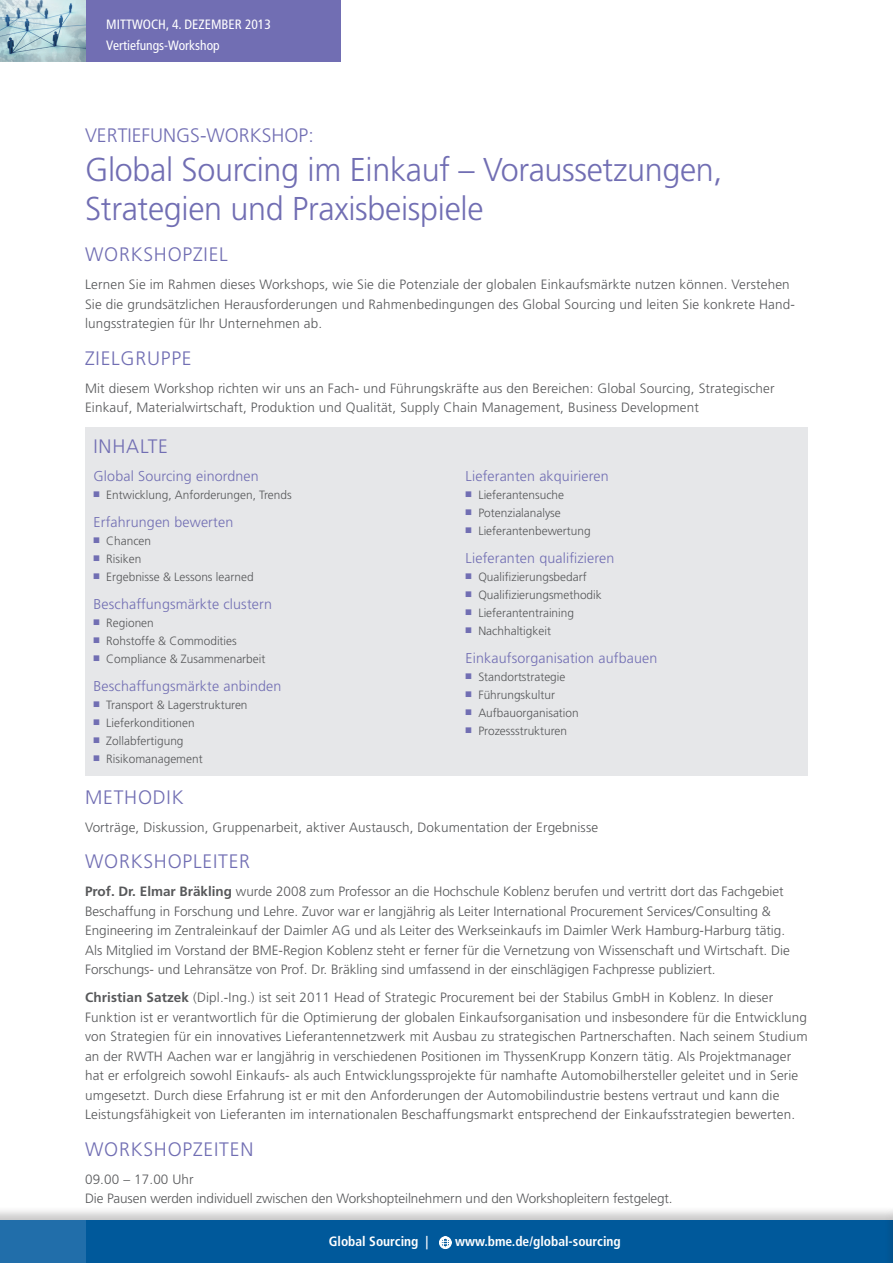
<style>
.page{position:relative;width:893px;height:1263px;background:#fff}
.page>*{position:absolute;margin:0;border:0;box-sizing:border-box;transform-origin:0 0}
.t1{font:300 33px/39px "Frutiger LT Std";letter-spacing:-.01em;color:#716eb3}
.t2{font:300 19.5px "Frutiger LT Std";letter-spacing:.04em;color:#716eb3}
.t3{font:300 19.5px "Frutiger LT Std";color:#716eb3}
.t4{font:300 14.25px "Frutiger LT Std";letter-spacing:.01em;color:#716eb3}
.t5{font:300 13.5px/19.5px "Frutiger LT Std";letter-spacing:.01em;color:#57585a}
.t6{font:300 13.5px/19.5px "Frutiger LT Std";letter-spacing:-.01em;color:#57585a}
.t7{font:condensed 13.5px "Frutiger LT Std";color:#fff}
.t8{font:700 condensed 13.5px "Frutiger LT Std";color:#fff}
.t9{font:300 12px/18px "Frutiger LT Std";color:#57585a}
.s1{font-family:"Universal Std Newswith Comm Pi";font-weight:400;font-size:11.25px;color:#716eb3}
.s2{font-weight:700}
</style>
<div class="page">
<div style="left:85px;top:0;width:255px;height:62px;background:#716eb3"></div>
<div style="left:0;top:1206px;width:893px;height:57px;background:#231f20;opacity:.25"></div>
<div style="left:0;top:1220px;width:893px;height:43px;background:#00599b"></div>
<div style="left:0;top:1220px;width:85px;height:43px;background:#216eaa"></div>
<div style="left:439px;top:1236px;width:13px;height:13px;border:1px solid #fff;border-radius:50%"></div>
<svg style="left:439px;top:1236px;width:12px;height:13px"></svg>
<img style="left:0;top:0;width:85px;height:62px">
<div style="left:884px;top:1206px;width:9px;height:57px;background:#231f20;opacity:.25"></div>
<hr style="left:892px;top:1220px;width:1px;height:43px;background:#216eaa">
<div style="left:85px;top:427px;width:723px;height:349px;background:#e6e7e9"></div>
<p class="t7" style="left:106px;top:17px;width:18px">Mittw</p>
<p class="t7" style="left:143px;top:17px;width:58px">och, 4. Dezembe</p>
<p class="t7" style="left:235px;top:17px;width:38px">r 2013</p>
<p class="t7" style="left:106px;top:38px;width:115px">Vertiefungs-Workshop</p>
<h2 class="t3" style="left:85px;top:124px;width:230px">Vertiefungs-Workshop:</h2>
<h1 class="t1" style="left:85px;top:151px;width:639px">Global Sourcing im Einkauf – Voraussetzungen, -Strategien und Praxisbeispiele</h1>
<h2 class="t2" style="left:85px;top:243px;width:95px">Workshopz</h2>
<h2 class="t2" style="left:204px;top:243px;width:26px">iel</h2>
<p class="t5" style="left:85px;top:275px;width:711px">Lernen Sie im Rahmen dieses Workshops, wie Sie die Potenziale der globalen Einkaufsmärkte nutzen können. Verstehen<br>Sie die grundsätzlichen Herausforderungen und Rahmenbedingungen des Global Sourcing und leiten Sie konkrete Hand&shy;lungsstrategien für Ihr U nternehmen ab.</p>
<h2 class="t2" style="left:85px;top:347px;width:108px">Zielgruppe</h2>
<p class="t5" style="left:85px;top:379px;width:691px">M it diesem Workshop richten wir uns an Fach- und Führungskräfte aus den Bereichen: Global Sourcing, Strategischer<br>Einkauf, Materialwirtschaft, Produktion und Qualität, Supply Chain Management, Business Development</p>
<h2 class="t2" style="left:94px;top:435px;width:76px">Inhalte</h2>
<p class="t4" style="left:94px;top:468px;width:167px">Global Sourcing einordnen</p>
<p class="t9" style="left:94px;top:486px;width:200px"><span class="s1">◾</span> Entwicklung, Anforderungen, Trends</p>
<p class="t4" style="left:94px;top:514px;width:141px">Erfahrungen bewerten</p>
<p class="t9" style="left:94px;top:532px;width:162px"><span class="s1">◾</span> Chancen<br><span class="s1">◾</span> Risiken<br><span class="s1">◾</span> Ergebnisse &amp; Lessons learned</p>
<p class="t4" style="left:94px;top:596px;width:180px">Beschaffungsmärkte clustern</p>
<p class="t9" style="left:94px;top:614px;width:173px"><span class="s1">◾</span> Regionen<br><span class="s1">◾</span> Rohstoffe &amp; Commodities<br><span class="s1">◾</span> Compliance &amp; Zusammenarbeit</p>
<p class="t4" style="left:94px;top:678px;width:189px">Beschaffungsmärkte anbinden</p>
<p class="t9" style="left:94px;top:696px;width:156px"><span class="s1">◾</span> Transport &amp; Lagerstrukturen <span class="s1">◾</span> Lieferkonditionen<br><span class="s1">◾</span> Zollabfertigung<br><span class="s1">◾</span> Risikomanagement</p>
<p class="t4" style="left:466px;top:468px;width:144px">Lieferanten akquirieren</p>
<p class="t9" style="left:466px;top:486px;width:126px"><span class="s1">◾</span> Lieferantensuche<br><span class="s1">◾</span> Potenzialanalyse<br><span class="s1">◾</span> Lieferantenbewertung</p>
<p class="t4" style="left:466px;top:550px;width:150px">Lieferanten qualifizieren</p>
<p class="t9" style="left:466px;top:568px;width:138px"><span class="s1">◾</span> Qualifizierungsbedarf<br><span class="s1">◾</span> Qualifizierungsmethodik <span class="s1">◾</span> Lieferantentraining<br><span class="s1">◾</span> Nachhaltigkeit</p>
<p class="t4" style="left:466px;top:650px;width:193px">Einkaufsorganisation aufbauen</p>
<p class="t9" style="left:466px;top:668px;width:115px"><span class="s1">◾</span> Standortstrategie<br><span class="s1">◾</span> Führungskultur<br><span class="s1">◾</span> Aufbauorganisation <span class="s1">◾</span> Prozessstrukturen</p>
<h2 class="t2" style="left:85px;top:786px;width:98px">M ethodik</h2>
<p class="t5" style="left:85px;top:818px;width:515px">Vorträge, Diskussion, Gruppenarbeit, aktiver Austausch, Dokumentation der Ergebnisse</p>
<h2 class="t2" style="left:85px;top:851px;width:167px">workshopleiter</h2>
<p class="t5" style="left:85px;top:882px;width:706px"><span class="s2">Prof. Dr. Elmar Bräkling</span> wurde 2008 zum Professor an die Hochschule Koblenz berufen und vertritt dort das Fachgebiet Beschaffung in Forschung und Lehre. Zuvor war er langjährig als Leiter International Procurement Services/Consulting &amp; Engineering im Zentraleinkauf der Daimler AG und als Leiter des Werkseinkaufs im Daimler Werk Hamburg-Harburg tätig.<br>Als M itglied im Vorstand der BME-Region Koblenz steht er ferner für die Vernetzung von Wissenschaft und Wirtschaft. Die Forschungs- und Lehransätze von Prof. Dr. Bräkling sind umfassend in der einschlägigen Fachpresse publiziert.</p>
<p class="t5" style="left:85px;top:988px;width:724px"><span class="s2">Christian Satzek</span> (Dipl.-Ing.) ist seit 2011 Head of Strategic Procurement bei der Stabilus GmbH in Koblenz. In dieser Funktion ist er verantwortlich für die Optimierung der globalen Einkaufsorganisation und insbesondere für die Entwicklung von Strategien für ein innovatives Lieferantennetzwerk mit Ausbau zu strategischen Partnerschaften. Nach seinem Studium an der RWTH Aachen war er langjährig in verschiedenen Positionen im ThyssenKrupp Konzern tätig. Als Projektmanager hat er erfolgreich sowohl Einkaufs- als auch Entwicklungssprojekte für namhafte Automobilhersteller geleitet und in Serie umgesetzt. Durch diese Erfahrung ist er mit den Anforderungen der Automobilindustrie bestens vertraut und kann die Leistungsfähigkeit von Lieferanten im internationalen Beschaffungsmarkt entsprechend der Einkaufsstrategien bewerten.</p>
<h2 class="t2" style="left:85px;top:1138px;width:95px">Workshopz</h2>
<h2 class="t2" style="left:204px;top:1138px;width:51px">eiten</h2>
<p class="t6" style="left:85px;top:1170px;width:589px">09.00 – 17.00 Uhr<br>Die Pausen werden individuell zwischen den Workshopteilnehmern und den Workshopleitern festgelegt.</p>
<p class="t8" style="left:329px;top:1233px;width:101px">Global Sourcing |</p>
<p class="t8" style="left:455px;top:1233px;width:167px">www.bme.de/global-sourcing</p>
</div>
